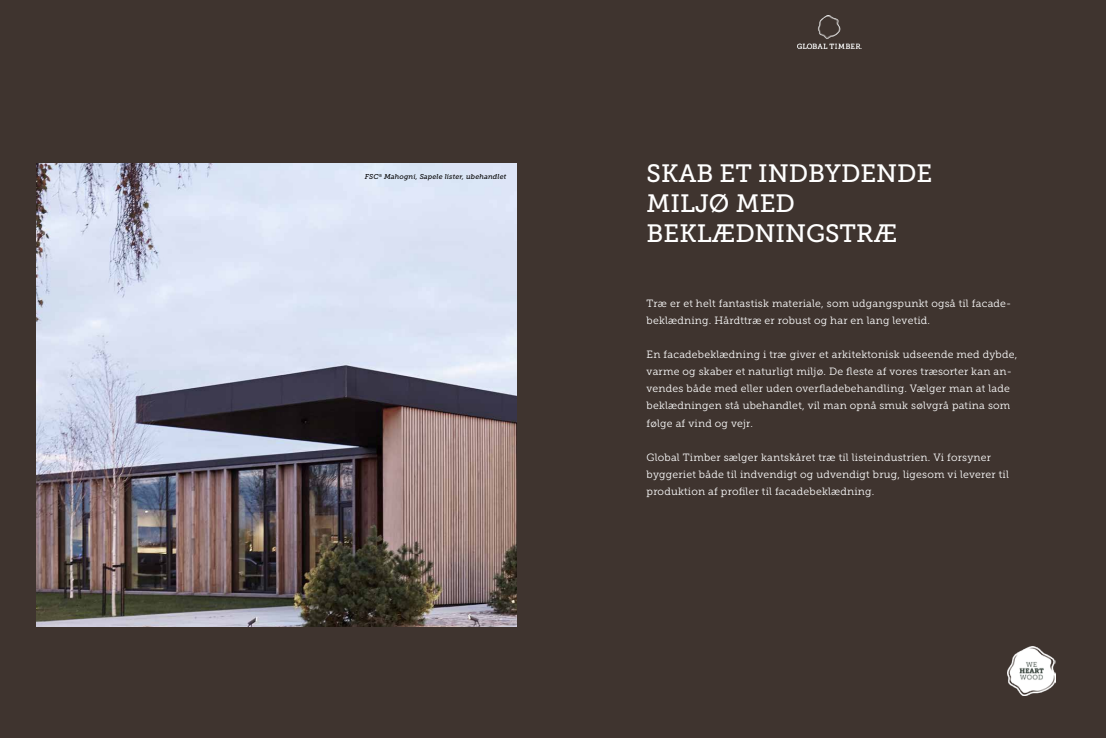
<style>
.page{position:relative;width:1106px;height:738px;background:#fff}
.page>*{position:absolute;margin:0;border:0;box-sizing:border-box;transform-origin:0 0}
.t1{font:25px/30px "Museo Slab 500";color:#fff}
.t2{font:10.5px/17px "Museo Slab 300";letter-spacing:.02em;color:#fff}
.t3{font:italic 7px "Museo Slab 500";letter-spacing:.02em;color:#000}
</style>
<div class="page">
<div style="left:0;top:0;width:1106px;height:737px;background:#3f342f"></div>
<img style="left:797px;top:16px;width:63px;height:32px">
<img style="left:1007px;top:646px;width:48px;height:48px">
<img style="left:36px;top:163px;width:481px;height:463px">
<p class="t3" style="left:365px;top:173px;width:143px">FSC<sup>®</sup> Mahogni, Sapele lister, ubehandlet</p>
<h1 class="t1" style="left:646px;top:158px;width:287px">SKAB ET INDBYDENDE<br>MILJØ MED<br>BEKLÆDNINGSTRÆ</h1>
<p class="t2" style="left:646px;top:295px;width:366px">Træ er et helt fantastisk materiale, som udgangspunkt også til facade&shy;beklædning. Hårdttræ er robust og har en lang levetid.</p>
<p class="t2" style="left:646px;top:346px;width:372px">En facadebeklædning i træ giver et arkitektonisk udseende med dybde, varme og skaber et naturligt miljø. De fleste af vores træsorter kan an&shy;vendes både med eller uden overfladebehandling. Vælger man at lade beklædningen stå ubehandlet, vil man opnå smuk sølvgrå patina som følge af vind og vejr.</p>
<p class="t2" style="left:646px;top:448px;width:364px">Global Timber sælger kantskåret træ til listeindustrien. Vi forsyner byggeriet både til indvendigt og udvendigt brug, ligesom vi leverer til produktion af profiler til facadebeklædning.</p>
</div>
